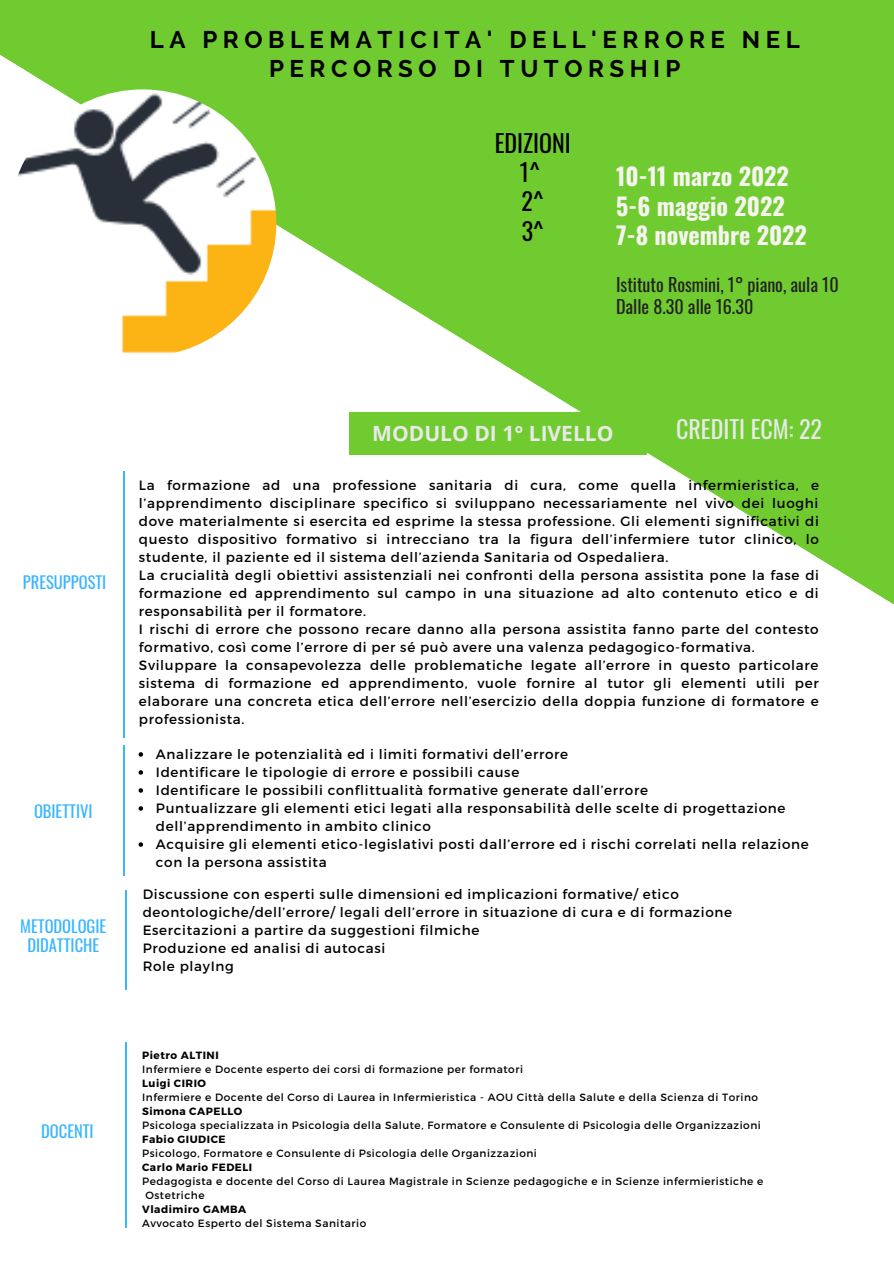
<style>
.page{position:relative;width:894px;height:1264px;background:#fff}
.page>*{position:absolute;margin:0;border:0;box-sizing:border-box;transform-origin:0 0}
.t1{font:700 24px/28.2px "Raleway";letter-spacing:.23em;color:#000;text-align:center}
.t2{font:700 24px/29.2px "Oswald";color:#f6f4f1}
.t3{font:24px/29.2px "Oswald";color:#000;text-align:center}
.t4{font:24px "Oswald";color:#e9e9e9}
.t5{font:700 21px "Open Sans";color:#e9e9e9}
.t6{font:18.15px/21.5px "Oswald";color:#222}
.t7{font:16.5px/19.2px "Oswald";color:#38b6ff;text-align:center}
.t8{font:13.5px/18px "Montserrat";letter-spacing:.05em;color:#000}
.t9{font:10.5px/14px "Montserrat";letter-spacing:.05em;color:#000}
.t10{font:700 10.5px "Montserrat";letter-spacing:.05em;color:#000}
</style>
<div class="page">
<svg style="left:0;top:0;width:893px;height:604px;fill:#70cb30"></svg>
<img style="left:9px;top:89px;width:267px;height:268px;border-radius:50%">
<div style="left:349px;top:412px;width:297px;height:43px;background:#70cb30"></div>
<svg style="left:138px;top:752px;width:5px;height:4px"></svg>
<svg style="left:138px;top:770px;width:5px;height:4px"></svg>
<svg style="left:138px;top:788px;width:5px;height:4px"></svg>
<svg style="left:138px;top:806px;width:5px;height:4px"></svg>
<svg style="left:138px;top:842px;width:5px;height:4px"></svg>
<hr style="left:124px;top:471px;width:1px;height:267px;background:#38b6ff">
<hr style="left:124px;top:745px;width:1px;height:131px;background:#38b6ff">
<hr style="left:125px;top:890px;width:1px;height:100px;background:#38b6ff">
<hr style="left:125px;top:1042px;width:1px;height:186px;background:#38b6ff">
<h1 class="t1" style="left:150px;top:26px;width:651px">LA PROBLEMATICITA' DELL'ERRORE NEL<br>PERCORSO DI TUTORSHIP</h1>
<h1 class="t3" style="left:494px;top:127px;width:77px">EDIZIONI<br>1^<br>2^<br>3^</h1>
<h1 class="t2" style="left:616px;top:161px;width:192px">10-11 marzo 2022<br>5-6 maggio 2022<br>7-8 novembre 2022</h1>
<h3 class="t6" style="left:616px;top:273px;width:224px">Istituto Rosmini, 1° piano, aula 10<br>Dalle 8.30 alle 16.30</h3>
<p class="t7" style="left:23px;top:572px;width:85px">PRESUPPOSTI</p>
<p class="t7" style="left:34px;top:800px;width:60px">OBIETTIVI</p>
<p class="t7" style="left:20px;top:915px;width:87px">METODOLOGIE<br>DIDATTICHE</p>
<p class="t7" style="left:41px;top:1120px;width:54px">DOCENTI</p>
<h2 class="t5" style="left:372px;top:418px;width:243px">MODULO DI 1° LIVELLO</h2>
<h1 class="t4" style="left:676px;top:410px;width:147px">CREDITI ECM: 22</h1>
<p class="t8" style="left:139px;top:475px;width:681px">La formazione ad una professione sanitaria di cura, come quella infermieristica, e l’apprendimento disciplinare specifico si sviluppano necessariamente nel vivo dei luoghi dove materialmente si esercita ed esprime la stessa professione. Gli elementi significativi di questo dispositivo formativo si intrecciano tra la figura dell’infermiere tutor clinico, lo studente, il paziente ed il sistema dell’azienda Sanitaria od Ospedaliera.<br>La crucialità degli obiettivi assistenziali nei confronti della persona assistita pone la fase di formazione ed apprendimento sul campo in una situazione ad alto contenuto etico e di responsabilità per il formatore.<br>I rischi di errore che possono recare danno alla persona assistita fanno parte del contesto formativo, così come l’errore di per sé può avere una valenza pedagogico-formativa.<br>Sviluppare la consapevolezza delle problematiche legate all’errore in questo particolare sistema di formazione ed apprendimento, vuole fornire al tutor gli elementi utili per elaborare una concreta etica dell’errore nell’esercizio della doppia funzione di formatore e professionista.</p>
<p class="t8" style="left:156px;top:744px;width:654px">Analizzare le potenzialità ed i limiti formativi dell’errore<br>Identificare le tipologie di errore e possibili cause<br>Identificare le possibili conflittualità formative generate dall’errore<br>Puntualizzare gli elementi etici legati alla responsabilità delle scelte di progettazione dell’apprendimento in ambito clinico<br>Acquisire gli elementi etico-legislativi posti dall’errore ed i rischi correlati nella relazione con la persona assistita</p>
<p class="t8" style="left:143px;top:884px;width:590px">Discussione con esperti sulle dimensioni ed implicazioni formative/ etico deontologiche/dell’errore/ legali dell’errore in situazione di cura e di formazione Esercitazioni a partire da suggestioni filmiche<br>Produzione ed analisi di autocasi<br>Role playIng</p>
<p class="t10" style="left:142px;top:1048px;width:78px">Pietro ALTINI</p>
<p class="t9" style="left:142px;top:1061px;width:382px">Infermiere e Docente esperto dei corsi di formazione per formatori</p>
<p class="t10" style="left:142px;top:1076px;width:65px">Luigi CIRIO</p>
<p class="t9" style="left:142px;top:1089px;width:617px">Infermiere e Docente del Corso di Laurea in Infermieristica - AOU Città della Salute e della Scienza di Torino</p>
<p class="t10" style="left:142px;top:1104px;width:102px">Simona CAPELLO</p>
<p class="t9" style="left:142px;top:1117px;width:620px">Psicologa specializzata in Psicologia della Salute, Formatore e Consulente di Psicologia delle Organizzazioni</p>
<p class="t10" style="left:142px;top:1132px;width:85px">Fabio GIUDICE</p>
<p class="t9" style="left:142px;top:1145px;width:396px">Psicologo, Formatore e Consulente di Psicologia delle Organizzazioni</p>
<p class="t10" style="left:142px;top:1160px;width:112px">Carlo Mario FEDELI</p>
<p class="t9" style="left:145px;top:1173px;width:619px;text-indent:-3px">Pedagogista e docente del Corso di Laurea Magistrale in Scienze pedagogiche e in Scienze infermieristiche e<br>Ostetriche</p>
<p class="t10" style="left:142px;top:1202px;width:106px">Vladimiro GAMBA</p>
<p class="t9" style="left:142px;top:1215px;width:225px">Avvocato Esperto del Sistema Sanitario</p>
</div>
